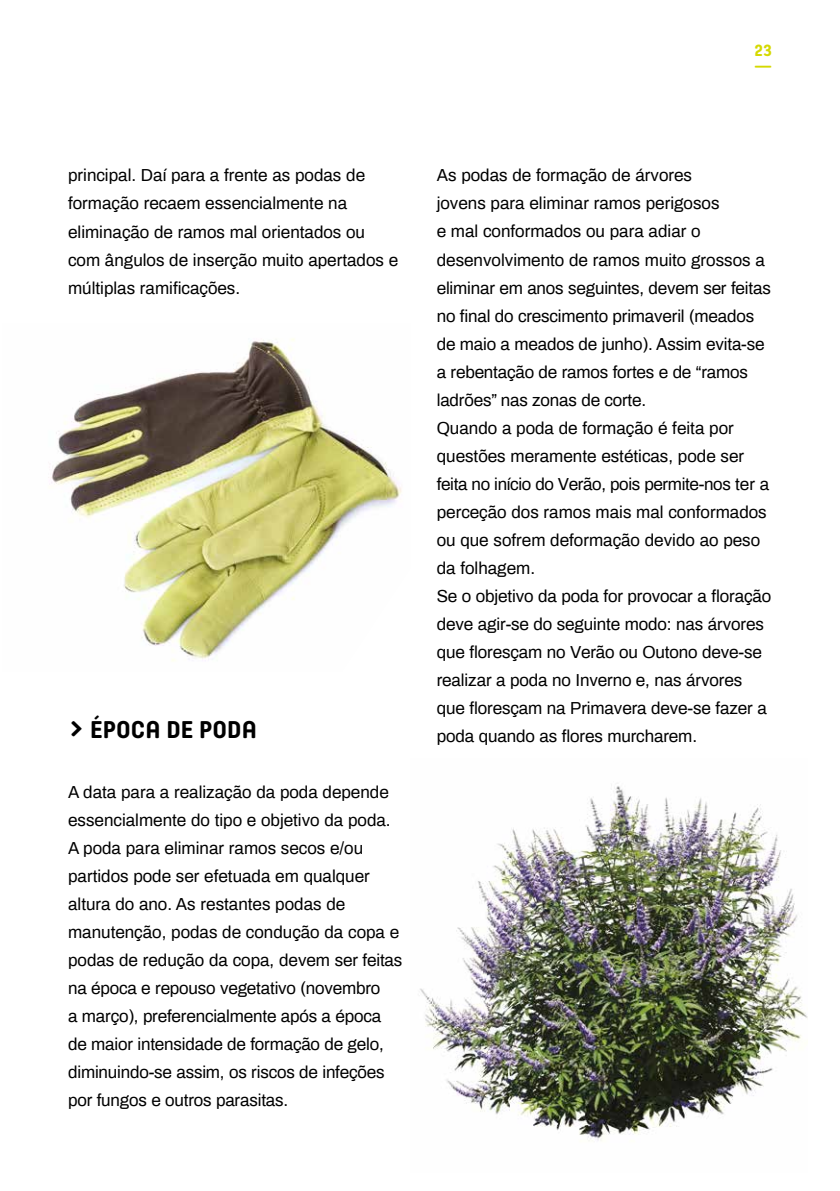
<style>
.page{position:relative;width:840px;height:1191px;background:#fff}
.page>*{position:absolute;margin:0;border:0;box-sizing:border-box;transform-origin:0 0}
.t1{font:700 24px "Core Mellow";color:#000}
.t2{font:17px/28px "Archivo";color:#000}
.t3{font:700 16px/16px "Core Mellow";color:#d5d900}
.s1{font-size:28px}
</style>
<div class="page">
<img style="left:420px;top:786px;width:386px;height:355px">
<img style="left:51px;top:338px;width:351px;height:323px">
<p class="t3" style="left:753px;top:41px;width:19px">23 —</p>
<p class="t2" style="left:68px;top:160px;width:331px">principal. Daí para a frente as podas de formação recaem essencialmente na eliminação de ramos mal orientados ou com ângulos de inserção muito apertados e múltiplas ramificações.</p>
<h1 class="t1" style="left:68px;top:711px;width:190px"><span class="s1">&gt;</span> ÉPOCA DE PODA</h1>
<p class="t2" style="left:68px;top:776px;width:335px">A data para a realização da poda depende essencialmente do tipo e objetivo da poda.<br>A poda para eliminar ramos secos e/ou partidos pode ser efetuada em qualquer altura do ano. As restantes podas de manutenção, podas de condução da copa e podas de redução da copa, devem ser feitas na época e repouso vegetativo (novembro<br>a março), preferencialmente após a época de maior intensidade de formação de gelo, diminuindo-se assim, os riscos de infeções por fungos e outros parasitas.</p>
<p class="t2" style="left:436px;top:160px;width:336px">As podas de formação de árvores<br>jovens para eliminar ramos perigosos<br>e mal conformados ou para adiar o desenvolvimento de ramos muito grossos a eliminar em anos seguintes, devem ser feitas no final do crescimento primaveril (meados de maio a meados de junho). Assim evita-se a rebentação de ramos fortes e de “ramos ladrões” nas zonas de corte.<br>Quando a poda de formação é feita por questões meramente estéticas, pode ser feita no início do Verão, pois permite-nos ter a perceção dos ramos mais mal conformados ou que sofrem deformação devido ao peso da folhagem.<br>Se o objetivo da poda for provocar a floração deve agir-se do seguinte modo: nas árvores que floresçam no Verão ou Outono deve-se realizar a poda no Inverno e, nas árvores que floresçam na Primavera deve-se fazer a poda quando as flores murcharem.</p>
</div>
